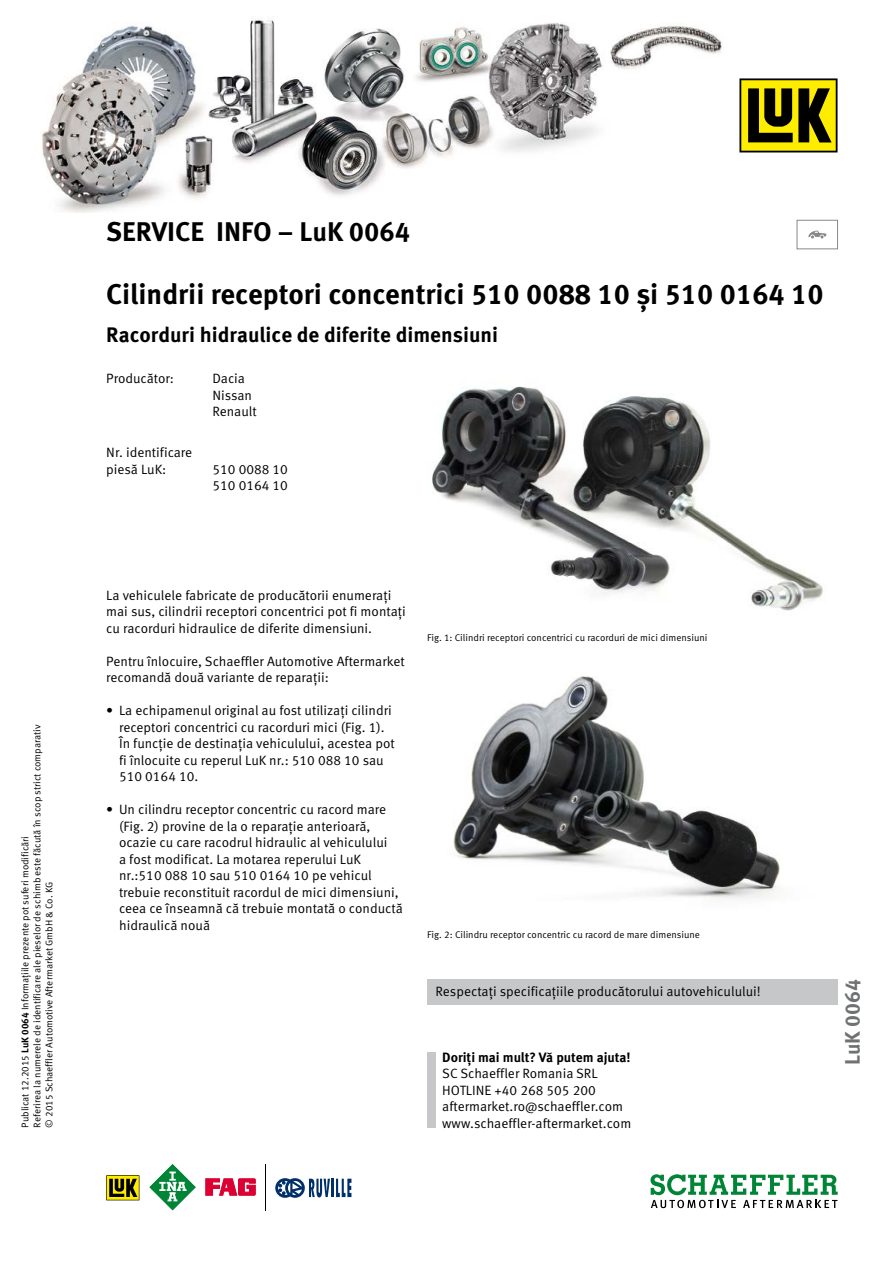
<style>
.page{position:relative;width:893px;height:1263px;background:#fff}
.page>*{position:absolute;margin:0;border:0;box-sizing:border-box;transform-origin:0 0}
.NADPIS_hlavní{font:700 28.5px "Meta Pro";color:#000}
.SERVICE_INFO{font:700 27px "Meta Pro";color:#000}
.NADPIS_menší{font:700 21px "Meta Pro";color:#000}
.SERVICE_INFO-2{font:700 21px "Meta Pro";color:#707172}
.RASTR_text_běžný{font:13.5px/16.5px "Meta Pro Norm";color:#000}
.TABULKA{font:13.5px/16.5px "Meta Pro Norm";color:#000}
.BOLD_normal{font:700 13.5px "Meta Pro";color:#000}
.VYDÁNÍ_datum{font:9.75px "Meta Pro Norm";color:#000}
.OBRAZ{font:9.75px "Meta Pro Norm";color:#000}
.s1{font-family:"Meta Pro";font-weight:700}
</style>
<div class="page">
<img style="left:431px;top:386px;width:392px;height:225px">
<img style="left:453px;top:676px;width:329px;height:223px">
<div style="left:427px;top:1052px;width:9px;height:76px;background:#c6c7c8"></div>
<div style="left:427px;top:979px;width:411px;height:25px;background:#c6c7c8"></div>
<img style="left:41px;top:16px;width:797px;height:197px">
<div style="left:797px;top:220px;width:41px;height:29px;border:1px solid #87888a"></div>
<svg style="left:808px;top:231px;width:18px;height:7px"></svg>
<svg style="left:106px;top:1175px;width:33px;height:25px"></svg>
<svg style="left:149px;top:1164px;width:47px;height:47px"></svg>
<svg style="left:206px;top:1178px;width:50px;height:17px"></svg>
<hr style="left:265px;top:1164px;width:1px;height:46px;background:#000">
<svg style="left:275px;top:1178px;width:76px;height:20px"></svg>
<svg style="left:650px;top:1174px;width:188px;height:34px"></svg>
<svg style="left:739px;top:78px;width:98px;height:74px;background:#847a02"></svg>
<p class="VYDÁNÍ_datum" style="left:30px;top:1127px;width:404px;rotate:-90deg">Referirea la numerele de identificare ale pieselor de schimb este făcută în scop strict comparativ</p>
<p class="VYDÁNÍ_datum" style="left:18px;top:1127px;width:293px;rotate:-90deg">Publicat 12.2015 <span class="s1">LuK 0064</span> Informaţiile prezente pot suferi modificări</p>
<p class="VYDÁNÍ_datum" style="left:42px;top:1127px;width:247px;rotate:-90deg">© 2015 Schaeffler Automotive Aftermarket GmbH &amp; Co. KG</p>
<p class="SERVICE_INFO" style="left:106px;top:210px;width:305px">SERVICE INFO – LuK 0064</p>
<p class="NADPIS_hlavní" style="left:106px;top:272px;width:719px">Cilindrii receptori concentrici 510 0088 10 și 510 0164 10</p>
<p class="NADPIS_menší" style="left:106px;top:318px;width:393px">Racorduri hidraulice de diferite dimensiuni</p>
<p class="TABULKA" style="left:106px;top:369px;width:69px">Producător:</p>
<p class="TABULKA" style="left:212px;top:369px;width:34px">Dacia</p>
<p class="TABULKA" style="left:212px;top:386px;width:41px">Nissan</p>
<p class="TABULKA" style="left:212px;top:402px;width:46px">Renault</p>
<p class="TABULKA" style="left:106px;top:443px;width:88px">Nr. identificare piesă LuK:</p>
<p class="TABULKA" style="left:212px;top:460px;width:77px">510 0088 10</p>
<p class="TABULKA" style="left:212px;top:476px;width:77px">510 0164 10</p>
<p class="RASTR_text_běžný" style="left:106px;top:586px;width:301px">La vehiculele fabricate de producătorii enumerați mai sus, cilindrii receptori concentrici pot fi montați cu racorduri hidraulice de diferite dimensiuni.</p>
<p class="RASTR_text_běžný" style="left:106px;top:652px;width:300px">Pentru înlocuire, Schaeffler Automotive Aftermarket recomandă două variante de reparații:</p>
<p class="RASTR_text_běžný" style="left:119px;top:701px;width:277px;text-indent:-13px">• La echipamenul original au fost utilizați cilindri receptori concentrici cu racorduri mici (Fig. 1).<br>În funcție de destinația vehiculului, acestea pot fi înlocuite cu reperul LuK nr.: 510 088 10 sau 510 0164 10.</p>
<p class="RASTR_text_běžný" style="left:119px;top:800px;width:285px;text-indent:-13px">• Un cilindru receptor concentric cu racord mare (Fig. 2) provine de la o reparație anterioară, ocazie cu care racodrul hidraulic al vehiculului<br>a fost modificat. La motarea reperului LuK nr.:510 088 10 sau 510 0164 10 pe vehicul trebuie reconstituit racordul de mici dimensiuni, ceea ce înseamnă că trebuie montată o conductă hidraulică nouă</p>
<p class="OBRAZ" style="left:427px;top:630px;width:282px">Fig. 1: Cilindri receptori concentrici cu racorduri de mici dimensiuni</p>
<p class="OBRAZ" style="left:427px;top:927px;width:274px">Fig. 2: Cilindru receptor concentric cu racord de mare dimensiune</p>
<p class="RASTR_text_běžný" style="left:436px;top:982px;width:327px">Respectaţi specificaţiile producătorului autovehiculului!</p>
<p class="BOLD_normal" style="left:442px;top:1047px;width:190px">Doriți mai mult? Vă putem ajuta!</p>
<p class="RASTR_text_běžný" style="left:442px;top:1064px;width:157px">SC Schaeffler Romania SRL</p>
<p class="RASTR_text_běžný" style="left:442px;top:1081px;width:155px">HOTLINE +40 268 505 200</p>
<p class="RASTR_text_běžný" style="left:442px;top:1097px;width:182px">aftermarket.ro@schaeffler.com</p>
<p class="RASTR_text_běžný" style="left:442px;top:1114px;width:191px">www.schaeffler-aftermarket.com</p>
<p class="SERVICE_INFO-2" style="left:836px;top:1065px;width:88px;rotate:-90deg">LuK 0064</p>
</div>
